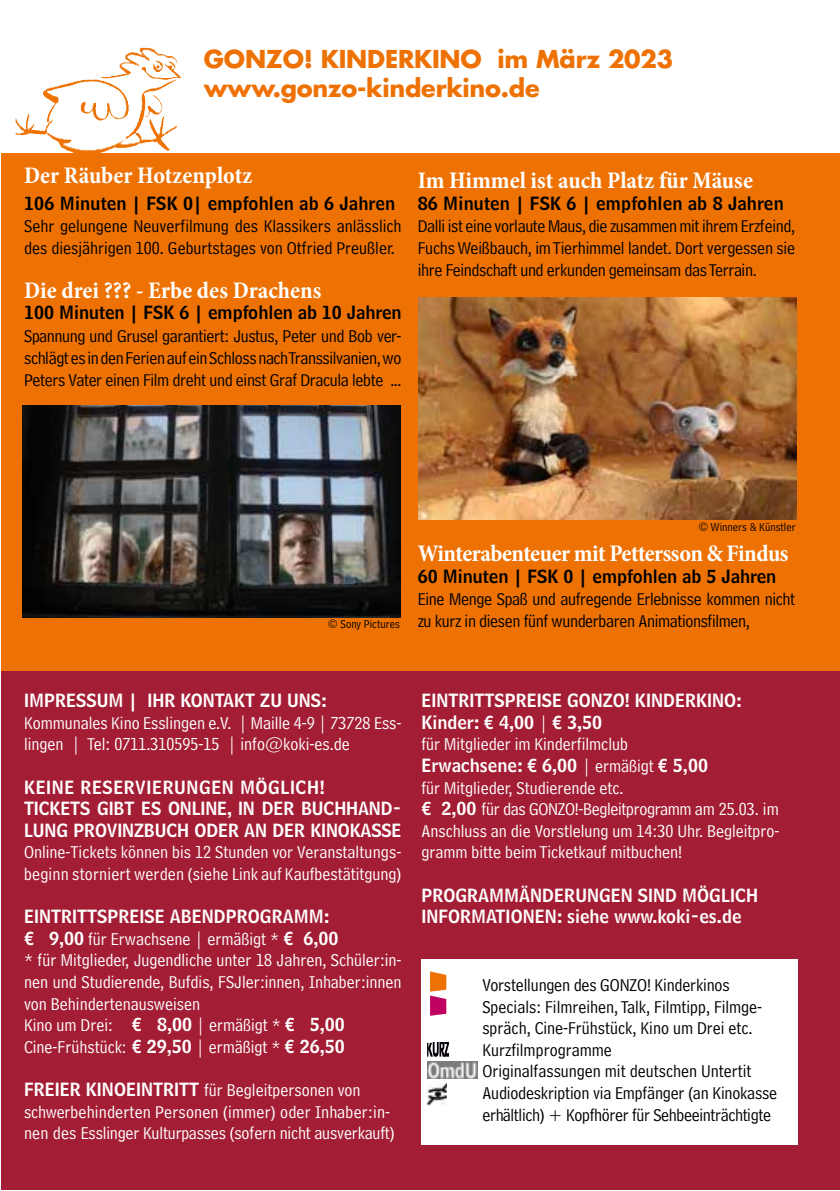
<style>
.page{position:relative;width:840px;height:1191px;background:#fff}
.page>*{position:absolute;margin:0;border:0;box-sizing:border-box;transform-origin:0 0}
.t1{font:700 condensed 24px "Minion Pro";letter-spacing:-.01em;color:#fff}
.t2{font:700 24px/29.6px "Futura Std";letter-spacing:-.01em;color:#ee7203}
.t3{font:18px/22px "Bell Centennial Std Address";letter-spacing:-.01em;color:#000}
.t4{font:18px/21.6px "Bell Centennial Std Address";color:#fff}
.t5{font:18px/21.6px "Bell Centennial Std Name Num";color:#fff}
.t6{font:18px "Bell Centennial Std Name Num";color:#000}
.t7{font:12px "Bell Centennial Std Address";color:#000}
.s1{font-family:"Bell Centennial Std Name Num"}
.s2{font-family:"Bell Centennial Std Address"}
</style>
<div class="page">
<img style="left:16px;top:47px;width:165px;height:106px">
<div style="left:1px;top:153px;width:838px;height:518px;background:#ee7203"></div>
<img style="left:23px;top:405px;width:377px;height:212px">
<div style="left:1px;top:671px;width:838px;height:518px;background:#a31e35"></div>
<img style="left:418px;top:298px;width:377px;height:222px">
<div style="left:421px;top:959px;width:376px;height:185px;background:#fff"></div>
<img style="left:427px;top:1062px;width:50px;height:17px">
<img style="left:427px;top:1083px;width:19px;height:22px">
<svg style="left:430px;top:971px;width:16px;height:44px"></svg>
<svg style="left:427px;top:1042px;width:21px;height:14px"></svg>
<h1 class="t2" style="left:204px;top:43px;width:470px">GONZO! KINDERKINO im März 2023 www.gonzo-kinderkino.de</h1>
<h1 class="t1" style="left:24px;top:159px;width:230px">Der Räuber Hotzenplotz</h1>
<p class="t6" style="left:24px;top:192px;width:372px">106 Minuten | FSK 0| empfohlen ab 6 Jahren</p>
<p class="t3" style="left:24px;top:215px;width:378px">Sehr gelungene Neuverfilmung des Klassikers anlässlich des diesjährigen 100. Geburtstages von Otfried Preußler.</p>
<h1 class="t1" style="left:24px;top:273px;width:299px">Die drei ??? - Erbe des Drachens</h1>
<p class="t6" style="left:24px;top:301px;width:379px">100 Minuten | FSK 6 | empfohlen ab 10 Jahren</p>
<p class="t3" style="left:24px;top:325px;width:379px;text-align:justify">Spannung und Grusel garantiert: Justus, Peter und Bob ver&shy;schlägt es in den Ferien auf ein Schloss nach Transsilvanien, wo Peters Vater einen Film dreht und einst Graf Dracula lebte ...</p>
<h1 class="t1" style="left:417px;top:164px;width:336px">Im Himmel ist auch Platz für Mäuse</h1>
<p class="t6" style="left:417px;top:192px;width:367px">86 Minuten | FSK 6 | empfohlen ab 8 Jahren</p>
<p class="t3" style="left:417px;top:215px;width:379px;text-align:justify">Dalli ist eine vorlaute Maus, die zusammen mit ihrem Erzfeind, Fuchs Weißbauch, im Tierhimmel landet. Dort vergessen sie ihre Feindschaft und erkunden gemeinsam das Terrain.</p>
<p class="t7" style="left:328px;top:617px;width:73px">© Sony Pictures</p>
<p class="t7" style="left:698px;top:520px;width:98px">© Winners &amp; Künstler</p>
<h1 class="t1" style="left:417px;top:537px;width:372px">Winterabenteuer mit Pettersson &amp; Findus</h1>
<p class="t6" style="left:417px;top:565px;width:360px">60 Minuten | FSK 0 | empfohlen ab 5 Jahren</p>
<p class="t3" style="left:417px;top:588px;width:378px">Eine Menge Spaß und aufregende Erlebnisse kommen nicht zu kurz in diesen fünf wunderbaren Animationsfilmen,</p>
<p class="t5" style="left:24px;top:689px;width:304px">IMPRESSUM | IHR KONTAKT ZU UNS:</p>
<p class="t4" style="left:24px;top:712px;width:379px">Kommunales Kino Esslingen e.V. | Maille 4-9 | 73728 Ess&shy;lingen | Tel: 0711.310595-15 | info@koki-es.de</p>
<p class="t5" style="left:24px;top:776px;width:379px">KEINE RESERVIERUNGEN MÖGLICH!<br>TICKETS GIBT ES ONLINE, IN DER BUCHHAND-<br>LUNG PROVINZBUCH ODER AN DER KINOKASSE</p>
<p class="t4" style="left:24px;top:841px;width:379px">Online-Tickets können bis 12 Stunden vor Veranstaltungs&shy;beginn storniert werden (siehe Link auf Kaufbestätitgung)</p>
<p class="t5" style="left:24px;top:905px;width:307px">EINTRITTSPREISE ABENDPROGRAMM:</p>
<p class="t4" style="left:24px;top:928px;width:379px"><span class="s1">€ 9,00</span> für Erwachsene | ermäßigt * <span class="s1">€ 6,00<br></span>* für Mitglieder, Jugendliche unter 18 Jahren, Schüler:in&shy;nen und Studierende, Bufdis, FSJler:innen, Inhaber:innen von Behindertenausweisen<br>Kino um Drei: <span class="s1">€ 8,00</span> | ermäßigt * <span class="s1">€ 5,00<br></span>Cine-Frühstück: <span class="s1">€ 29,50</span> | ermäßigt * <span class="s1">€ 26,50</span></p>
<p class="t4" style="left:24px;top:1079px;width:372px"><span class="s1">FREIER KINOEINTRITT</span> für Begleitpersonen von schwerbehinderten Personen (immer) oder Inhaber:in&shy;nen des Esslinger Kulturpasses (sofern nicht ausverkauft)</p>
<p class="t5" style="left:421px;top:689px;width:322px">EINTRITTSPREISE GONZO! KINDERKINO:<br>Kinder: € 4,00 <span class="s2">|</span> € 3,50</p>
<p class="t4" style="left:421px;top:733px;width:208px">für Mitglieder im Kinderfilmclub</p>
<p class="t5" style="left:421px;top:754px;width:288px">Erwachsene: € 6,00 <span class="s2">| ermäßigt</span> € 5,00</p>
<p class="t4" style="left:421px;top:777px;width:359px">für Mitglieder, Studierende etc.<br><span class="s1">€ 2,00</span> für das GONZO!-Begleitprogramm am 25.03. im Anschluss an die Vorstlelung um 14:30 Uhr. Begleitpro&shy;gramm bitte beim Ticketkauf mitbuchen!</p>
<p class="t5" style="left:421px;top:884px;width:338px">PROGRAMMÄNDERUNGEN SIND MÖGLICH<br>INFORMATIONEN: siehe www.koki-es.de</p>
<p class="t3" style="left:482px;top:974px;width:296px">Vorstellungen des GONZO! Kinderkinos Specials: Filmreihen, Talk, Filmtipp, Filmge&shy;spräch, Cine-Frühstück, Kino um Drei etc.<br>Kurzfilmprogramme<br>Originalfassungen mit deutschen Untertit Audiodeskription via Empfänger (an Kinokasse erhältlich) + Kopfhörer für Sehbeeinträchtigte</p>
</div>
